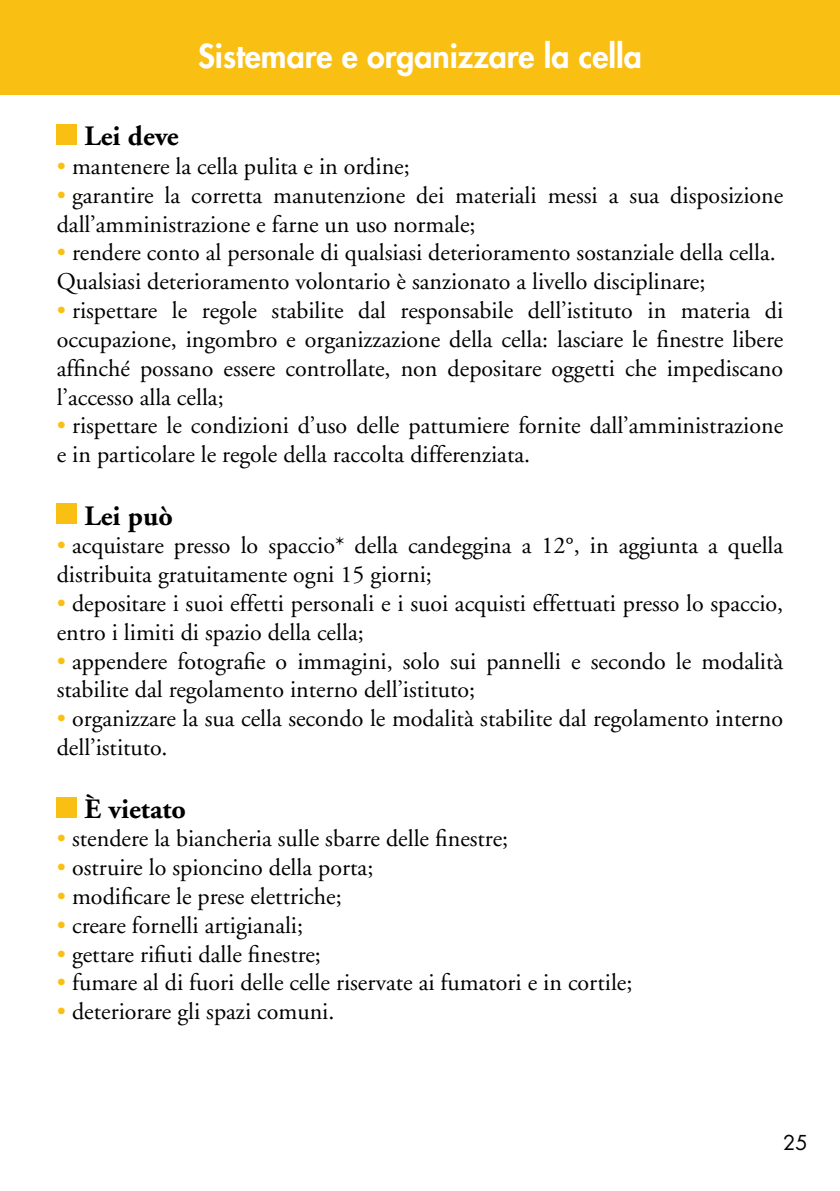
<style>
.page{position:relative;width:840px;height:1191px;background:#fff}
.page>*{position:absolute;margin:0;border:0;box-sizing:border-box;transform-origin:0 0}
.t1{font:800 32px "Futura";color:#fff}
.t2{font:700 28px "Adobe Garamond";color:#000}
.t3{font:24px/28.8px "Adobe Garamond";color:#000}
.t4{font:20px "Futura";color:#000}
.s1{color:#fabf13}
</style>
<div class="page">
<div style="left:0;top:0;width:839px;height:94px;background:#fabf13"></div>
<div style="left:57px;top:797px;width:20px;height:20px;background:#fabf13"></div>
<div style="left:57px;top:125px;width:20px;height:20px;background:#fabf13"></div>
<div style="left:57px;top:503px;width:20px;height:21px;background:#fabf13"></div>
<h1 class="t1" style="left:198px;top:35px;width:445px">Sistemare e organizzare la cella</h1>
<p class="t2" style="left:84px;top:121px;width:95px">Lei deve</p>
<p class="t3" style="left:57px;top:153px;width:354px"><span class="s1">•</span> mantenere la cella pulita e in ordine;</p>
<p class="t3" style="left:57px;top:181px;width:727px"><span class="s1">•</span> garantire la corretta manutenzione dei materiali messi a sua disposizione dall’amministrazione e farne un uso normale;</p>
<p class="t3" style="left:57px;top:239px;width:720px"><span class="s1">•</span> rendere conto al personale di qualsiasi deterioramento sostanziale della cella.<br>Qualsiasi deterioramento volontario è sanzionato a livello disciplinare;</p>
<p class="t3" style="left:57px;top:297px;width:727px;text-align:justify"><span class="s1">•</span> rispettare le regole stabilite dal responsabile dell’istituto in materia di occupazione, ingombro e organizzazione della cella: lasciare le finestre libere affinché possano essere controllate, non depositare oggetti che impediscano l’accesso alla cella;</p>
<p class="t3" style="left:57px;top:412px;width:727px"><span class="s1">•</span> rispettare le condizioni d’uso delle pattumiere fornite dall’amministrazione e in particolare le regole della raccolta differenziata.</p>
<p class="t2" style="left:84px;top:500px;width:90px">Lei può</p>
<p class="t3" style="left:57px;top:532px;width:727px"><span class="s1">•</span> acquistare presso lo spaccio* della candeggina a 12°, in aggiunta a quella distribuita gratuitamente ogni 15 giorni;</p>
<p class="t3" style="left:57px;top:589px;width:727px"><span class="s1">•</span> depositare i suoi effetti personali e i suoi acquisti effettuati presso lo spaccio, entro i limiti di spazio della cella;</p>
<p class="t3" style="left:57px;top:647px;width:727px"><span class="s1">•</span> appendere fotografie o immagini, solo sui pannelli e secondo le modalità stabilite dal regolamento interno dell’istituto;</p>
<p class="t3" style="left:57px;top:705px;width:727px"><span class="s1">•</span> organizzare la sua cella secondo le modalità stabilite dal regolamento interno dell’istituto.</p>
<p class="t2" style="left:84px;top:793px;width:103px">È vietato</p>
<p class="t3" style="left:57px;top:825px;width:452px"><span class="s1">•</span> stendere la biancheria sulle sbarre delle finestre;</p>
<p class="t3" style="left:57px;top:853px;width:318px"><span class="s1">•</span> ostruire lo spioncino della porta;</p>
<p class="t3" style="left:57px;top:882px;width:286px"><span class="s1">•</span> modificare le prese elettriche;</p>
<p class="t3" style="left:57px;top:911px;width:248px"><span class="s1">•</span> creare fornelli artigianali;</p>
<p class="t3" style="left:57px;top:940px;width:265px"><span class="s1">•</span> gettare rifiuti dalle finestre;</p>
<p class="t3" style="left:57px;top:969px;width:577px"><span class="s1">•</span> fumare al di fuori delle celle riservate ai fumatori e in cortile;</p>
<p class="t3" style="left:57px;top:997px;width:279px"><span class="s1">•</span> deteriorare gli spazi comuni.</p>
<p class="t4" style="left:782px;top:1129px;width:26px">25</p>
</div>
